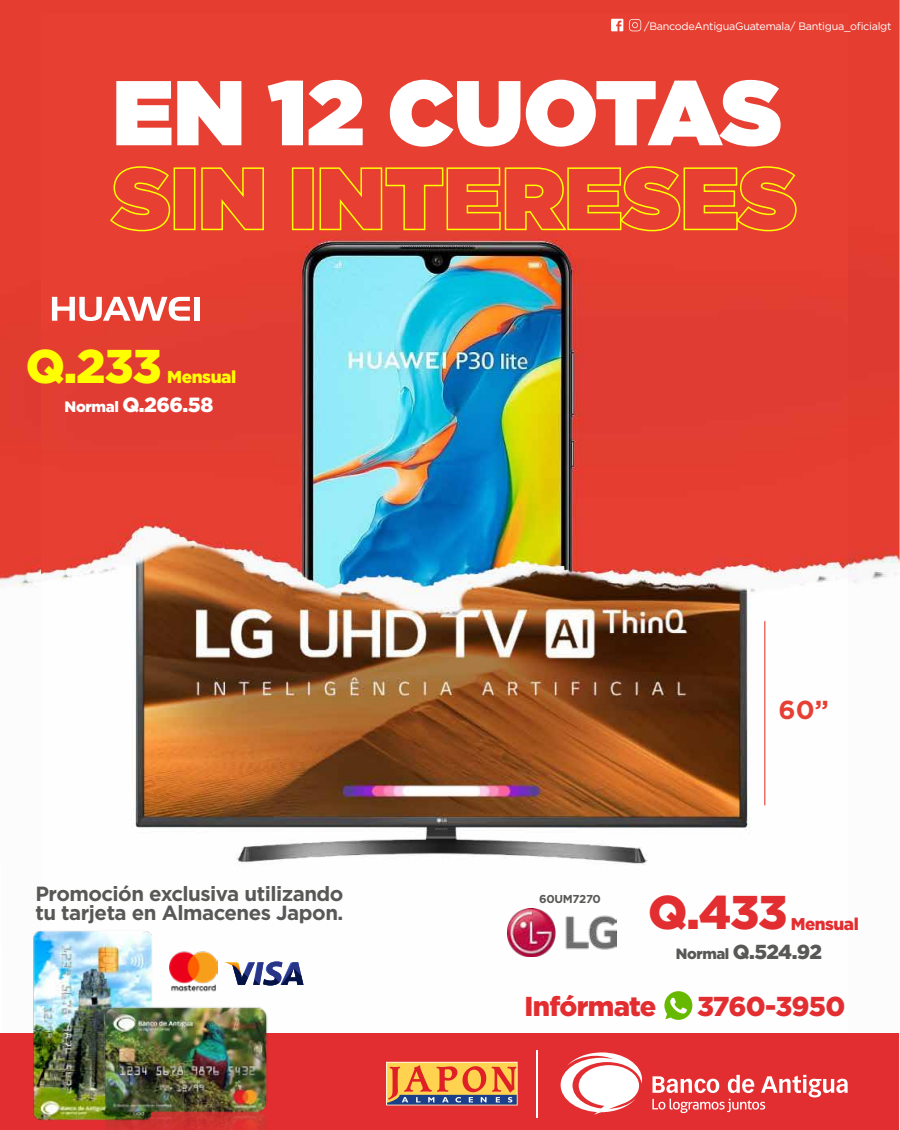
<style>
.page{position:relative;width:900px;height:1130px;background:#fff}
.page>*{position:absolute;margin:0;border:0;box-sizing:border-box;transform-origin:0 0}
.t1{font:900 91.65px "Gotham";color:#fff}
.t2{font:900 47.25px "Gotham";color:#e32e31}
.t3{font:900 47.25px "Gotham";color:#ff0}
.t4{font:900 27.3px "Gotham";letter-spacing:-.025em;color:#e32e31}
.t5{font:700 25.95px "Gotham";color:#e63f33}
.t6{font:700 20.55px/19.4px "Gotham";letter-spacing:-.025em;color:#585856}
.t7{font:900 20.55px "Gotham";color:#fff}
.t8{font:900 20.25px "Gotham";color:#585856}
.t9{font:900 17.25px "Gotham";letter-spacing:-.025em;color:#ff0}
.t10{font:900 17.1px "Gotham";letter-spacing:-.025em;color:#e32e31}
.t11{font:700 11.4px "Gotham";letter-spacing:-.025em;color:#585856}
.t12{font:10.8px "Gotham";letter-spacing:-.025em;color:#fff}
.s1{font-size:15px}
.s2{font-size:14.85px}
</style>
<div class="page">
<div style="left:0;top:0;width:900px;height:587px;background:#e53d30"></div>
<img style="left:41px;top:14px;width:806px;height:1006px">
<img style="left:507px;top:908px;width:109px;height:48px">
<div style="left:195px;top:297px;width:5px;height:24px;background:#fff"></div>
<svg style="left:52px;top:297px;width:138px;height:24px"></svg>
<hr style="left:764px;top:621px;width:1px;height:184px;background:#e63f33">
<svg style="left:109px;top:165px;width:62px;height:67px"></svg>
<div style="left:174px;top:167px;width:22px;height:63px;border:2px solid #ff0"></div>
<svg style="left:200px;top:167px;width:65px;height:64px"></svg>
<div style="left:292px;top:167px;width:22px;height:63px;border:2px solid #ff0"></div>
<svg style="left:319px;top:165px;width:478px;height:67px"></svg>
<svg style="left:664px;top:991px;width:28px;height:28px"></svg>
<svg style="left:611px;top:19px;width:12px;height:12px"></svg>
<svg style="left:629px;top:19px;width:12px;height:12px"></svg>
<div style="left:0;top:1033px;width:899px;height:97px;background:#e32e31"></div>
<svg style="left:561px;top:1052px;width:81px;height:62px"></svg>
<svg style="left:652px;top:1074px;width:196px;height:39px"></svg>
<svg style="left:386px;top:1061px;width:132px;height:44px"></svg>
<hr style="left:536px;top:1049px;width:2px;height:68px;background:#fff">
<img style="left:169px;top:946px;width:49px;height:49px">
<img style="left:33px;top:927px;width:123px;height:194px">
<img style="left:92px;top:997px;width:186px;height:133px">
<svg style="left:224px;top:961px;width:79px;height:24px"></svg>
<p class="t12" style="left:644px;top:19px;width:249px">/BancodeAntiguaGuatemala/ Bantigua_oficialgt</p>
<h1 class="t1" style="left:113px;top:47px;width:671px">EN 12 CUOTAS</h1>
<h2 class="t3" style="left:26px;top:333px;width:138px">Q.233</h2>
<p class="t9" style="left:167px;top:365px;width:71px">Mensual</p>
<p class="t7" style="left:65px;top:390px;width:150px"><span class="s1">Normal</span> Q.266.58</p>
<p class="t6" style="left:35px;top:883px;width:310px">Promoción exclusiva utilizando tu tarjeta en Almacenes Japon.</p>
<p class="t5" style="left:779px;top:693px;width:52px">60”</p>
<p class="t11" style="left:539px;top:891px;width:63px">60UM7270</p>
<h2 class="t2" style="left:648px;top:880px;width:141px">Q.433</h2>
<p class="t10" style="left:791px;top:912px;width:70px">Mensual</p>
<p class="t8" style="left:676px;top:937px;width:148px"><span class="s2">Normal</span> Q.524.92</p>
<h3 class="t4" style="left:525px;top:987px;width:133px">Infórmate</h3>
<h3 class="t4" style="left:697px;top:987px;width:150px">3760-3950</h3>
</div>
